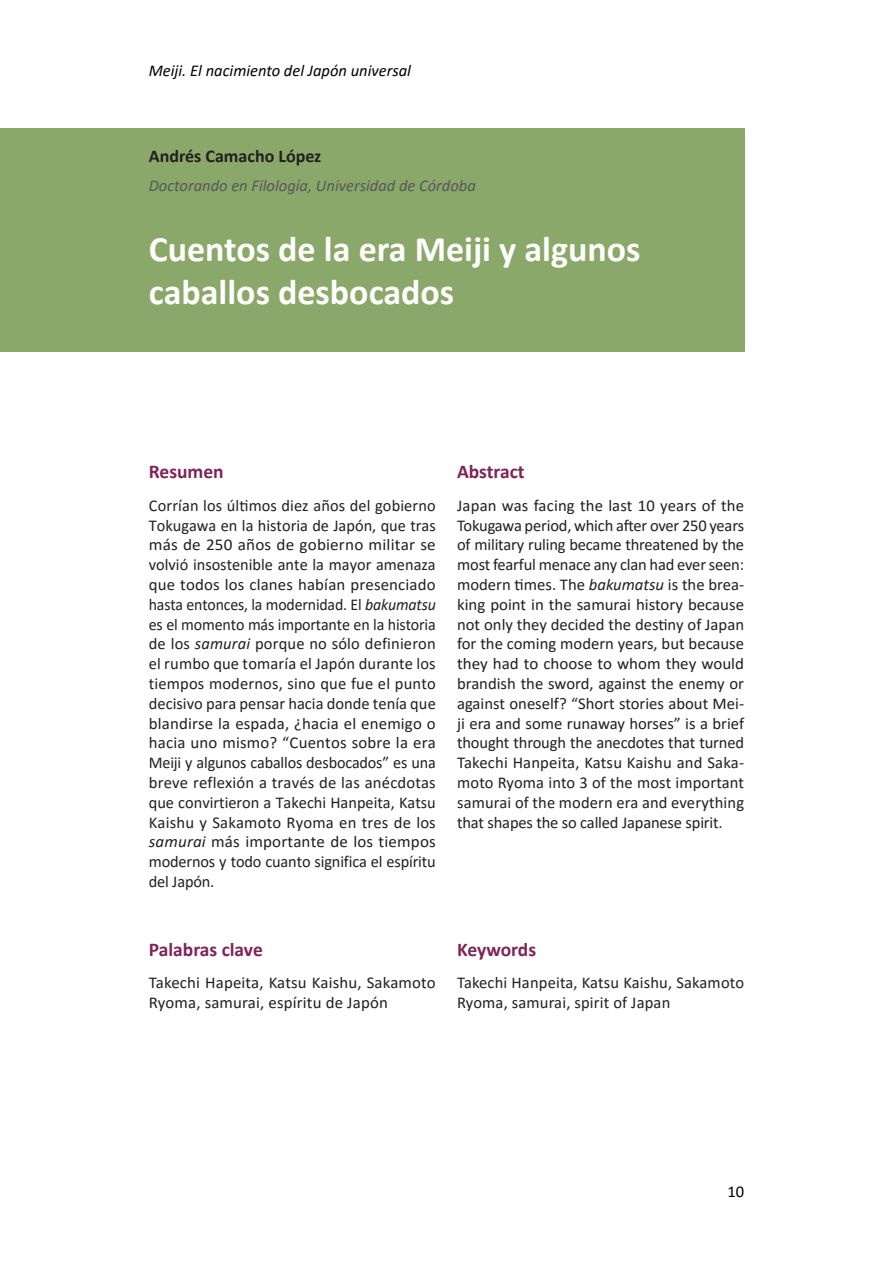
<style>
.page{position:relative;width:893px;height:1263px;background:#fff}
.page>*{position:absolute;margin:0;border:0;box-sizing:border-box;transform-origin:0 0}
.Titulo_obra{font:700 36px/43.2px "Calibri";color:#fefefc}
.nivel_2{font:700 19.5px "Calibri";color:#802358}
.Autor{font:700 18px "Calibri";color:#231f20}
.Párrafo{font:16.5px/19.8px "Calibri";letter-spacing:.01em;color:#231f20;text-align:justify}
.cargo{font:italic 16.5px "Calibri";color:#57585a}
.t1{font:italic 16.5px "Calibri";color:#000}
.t2{font:16.5px "Calibri";color:#000}
.s1{font-style:italic}
</style>
<div class="page">
<div style="left:0;top:129px;width:744px;height:223px;background:#8aa869"></div>
<p class="t1" style="left:149px;top:59px;width:264px">Meiji. El nacimiento del Japón universal</p>
<p class="Autor" style="left:149px;top:144px;width:174px">Andrés Camacho López</p>
<p class="cargo" style="left:149px;top:174px;width:328px">Doctorando en Filología, Universidad de Córdoba</p>
<p class="Titulo_obra" style="left:149px;top:226px;width:493px">Cuentos de la era Meiji y algunos caballos desbocados</p>
<p class="nivel_2" style="left:149px;top:458px;width:76px">Resumen</p>
<p class="Párrafo" style="left:149px;top:495px;width:289px">Corrían los últimos diez años del gobierno Tokugawa en la historia de Japón, que tras más de 250 años de gobierno militar se volvió insostenible ante la mayor amenaza que todos los clanes habían presenciado hasta entonces, la modernidad. El <span class="s1">bakumatsu </span>es el momento más importante en la historia de los <span class="s1">samurai</span> porque no sólo definieron el rumbo que tomaría el Japón durante los tiempos modernos, sino que fue el punto decisivo para pensar hacia donde tenía que blandirse la espada, ¿hacia el enemigo o hacia uno mismo? “Cuentos sobre la era Meiji y algunos caballos desbocados” es una breve reflexión a través de las anécdotas que convirtieron a Takechi Hanpeita, Katsu Kaishu y Sakamoto Ryoma en tres de los <span class="s1">samurai</span> más importante de los tiempos modernos y todo cuanto significa el espíritu del Japón.</p>
<p class="nivel_2" style="left:149px;top:935px;width:115px">Palabras clave</p>
<p class="Párrafo" style="left:149px;top:972px;width:288px">Takechi Hapeita, Katsu Kaishu, Sakamoto<br>Ryoma, samurai, espíritu de Japón</p>
<p class="nivel_2" style="left:457px;top:458px;width:69px">Abstract</p>
<p class="Párrafo" style="left:457px;top:495px;width:289px">Japan was facing the last 10 years of the Tokugawa period, which after over 250 years of military ruling became threatened by the most fearful menace any clan had ever seen: modern times. The <span class="s1">bakumatsu</span> is the brea&shy;king point in the samurai history because not only they decided the destiny of Japan for the coming modern years, but because they had to choose to whom they would brandish the sword, against the enemy or against oneself? “Short stories about Mei&shy;ji era and some runaway horses” is a brief thought through the anecdotes that turned Takechi Hanpeita, Katsu Kaishu and Saka&shy;moto Ryoma into 3 of the most important samurai of the modern era and everything that shapes the so called Japanese spirit.</p>
<p class="nivel_2" style="left:457px;top:935px;width:81px">Keywords</p>
<p class="Párrafo" style="left:457px;top:972px;width:288px">Takechi Hanpeita, Katsu Kaishu, Sakamoto<br>Ryoma, samurai, spirit of Japan</p>
<p class="t2" style="left:727px;top:1180px;width:18px">10</p>
</div>
